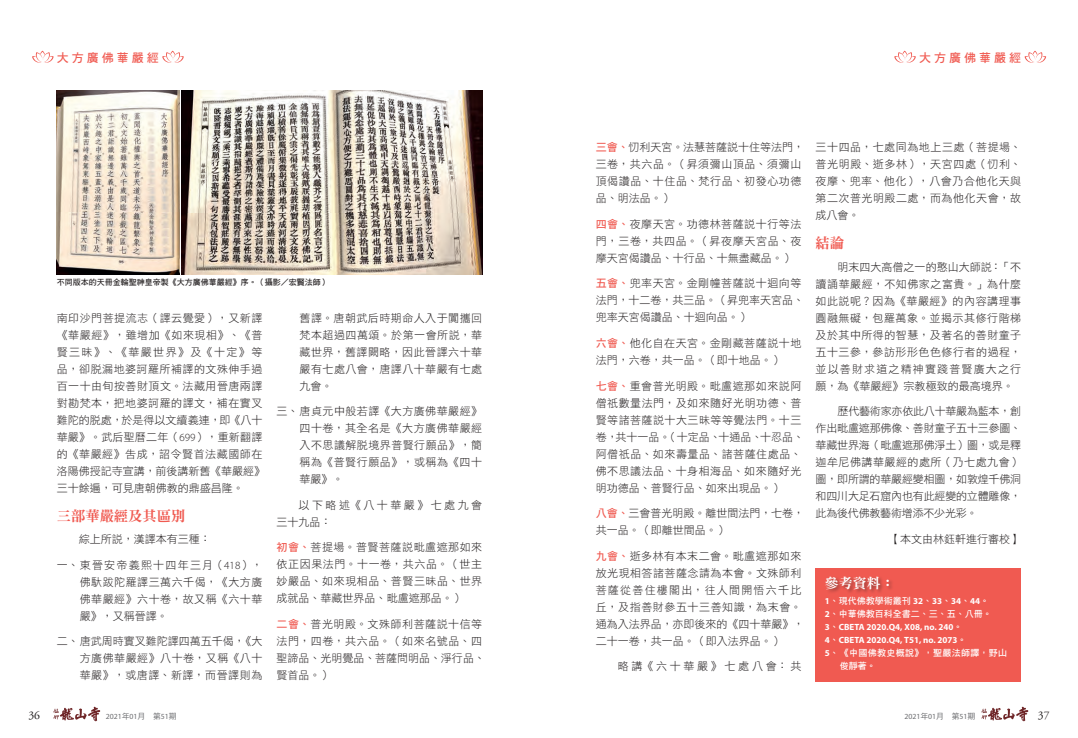
<style>
.page{position:relative;width:1078px;height:738px;background:#fff}
.page>*{position:absolute;margin:0;border:0;box-sizing:border-box;transform-origin:0 0}
.t1{font:14.3px "DF Ming Std W9";color:#f05a51}
.t2{font:13.9px "DF Ming Std W9";color:#fff}
.t3{font:12px "DF Hei Std W7";letter-spacing:.25em;color:#f05a51}
.t4{font:11.7px "Adobe Garamond LT";color:#231f20}
.t5{font:11px/17px "DF Hei Std W3";letter-spacing:.045em;color:#231f20;text-align:justify}
.t6{font:11px/17px "DF Hei Std W3";color:#231f20}
.t7{font:11px/17px "DF Hei Std W3";letter-spacing:.225em;color:#231f20}
.t8{font:11px "DF Hei Std W3";letter-spacing:.245em;color:#231f20}
.t9{font:700 9px/13px "Myriad Pro";color:#fff}
.t10{font:9px/13px "DF Hei Std W7";color:#fff}
.t11{font:9px/13px "DF Hei Std W7";letter-spacing:.04em;color:#fff}
.t12{font:8px "DF Hei Std W7";color:#231f20}
.t13{font:7.8px "Myriad Pro";color:#6c6d70}
.s1{font-family:"Myriad Pro";font-weight:300}
.s2{font-family:"DF Hei Std W7";color:#f05a51}
.s3{font-family:"Myriad Pro";font-weight:700}
.s4{font-family:"DF Hei Std W7";font-weight:400}
.s5{font-family:"DF Hei Std W5"}
</style>
<div class="page">
<svg style="left:53px;top:706px;width:47px;height:14px"></svg>
<svg style="left:981px;top:706px;width:47px;height:14px"></svg>
<svg style="left:32px;top:51px;width:22px;height:12px"></svg>
<svg style="left:894px;top:51px;width:21px;height:12px"></svg>
<svg style="left:162px;top:51px;width:22px;height:12px"></svg>
<svg style="left:1024px;top:51px;width:21px;height:12px"></svg>
<div style="left:815px;top:567px;width:205px;height:113px;background:#f05a51"></div>
<div style="left:824px;top:575px;width:69px;height:19px;background:#231f20;opacity:.44"></div>
<img style="left:56px;top:90px;width:426px;height:185px">
<p class="t3" style="left:57px;top:51px;width:103px">大方廣佛華嚴經</p>
<p class="t3" style="left:918px;top:51px;width:103px">大方廣佛華嚴經</p>
<p class="t12" style="left:57px;top:278px;width:273px">不同版本的天冊金輪聖神皇帝製《大方廣佛華嚴經》序。（攝影／宏賢法師）</p>
<p class="t5" style="left:57px;top:309px;width:210px;text-align:left">南印沙門菩提流志（譯云覺愛），又新譯《華嚴經》，雖增加《如來現相》、《普賢三昧》、《華嚴世界》及《十定》等品，卻脫漏地婆訶羅所補譯的文殊伸手過百一十由旬按善財頂文。法藏用晉唐兩譯對勘梵本，把地婆訶羅的譯文，補在實叉難陀的脫處，於是得以文續義連，即《八十華嚴》。武后聖曆二年（<span class="s1">699</span>），重新翻譯的《華嚴經》告成，詔令賢首法藏國師在洛陽佛授記寺宣講，前後講新舊《華嚴經》三十餘遍，可見唐朝佛教的鼎盛昌隆。</p>
<h1 class="t1" style="left:57px;top:507px;width:130px">三部華嚴經及其區別</h1>
<p class="t6" style="left:79px;top:530px;width:133px">綜上所說，漢譯本有三種：</p>
<p class="t5" style="left:80px;top:555px;width:184px;text-indent:-23px">一、東晉安帝義熙十四年三月（<span class="s1">418</span>），佛馱跋陀羅譯三萬六千偈，《大方廣佛華嚴經》六十卷，故又稱《六十華嚴》，又稱晉譯。</p>
<p class="t5" style="left:80px;top:632px;width:184px;text-indent:-23px">二、唐武周時實叉難陀譯四萬五千偈，《大方廣佛華嚴經》八十卷，又稱《八十華嚴》，或唐譯、新譯，而晉譯則為</p>
<p class="t5" style="left:299px;top:309px;width:184px">舊譯。唐朝武后時期命人入于闐攜回梵本超過四萬頌。於第一會所說，華藏世界，舊譯闕略，因此晉譯六十華嚴有七處八會，唐譯八十華嚴有七處九會。</p>
<p class="t5" style="left:299px;top:402px;width:184px;text-indent:-23px">三、唐貞元中般若譯《大方廣佛華嚴經》四十卷，其全名是《大方廣佛華嚴經入不思議解脫境界普賢行願品》，簡稱為《普賢行願品》，或稱為《四十華嚴》。</p>
<p class="t7" style="left:276px;top:496px;width:207px;text-indent:22px">以下略述《八十華嚴》七處九會三十九品：</p>
<p class="t5" style="left:276px;top:538px;width:207px"><span class="s2">初會、</span>菩提場。普賢菩薩說毗盧遮那如來依正因果法門。十一卷，共六品。（世主妙嚴品、如來現相品、普賢三昧品、世界成就品、華藏世界品、毗盧遮那品。）</p>
<p class="t5" style="left:276px;top:615px;width:210px;text-align:left"><span class="s2">二會、</span>普光明殿。文殊師利菩薩說十信等法門，四卷，共六品。（如來名號品、四聖諦品、光明覺品、菩薩問明品、淨行品、賢首品。）</p>
<p class="t5" style="left:595px;top:138px;width:210px;text-align:left"><span class="s2">三會、</span>忉利天宮。法慧菩薩說十住等法門，三卷，共六品。（昇須彌山頂品、須彌山頂偈讚品、十住品、梵行品、初發心功德品、明法品。）</p>
<p class="t5" style="left:595px;top:215px;width:207px"><span class="s2">四會、</span>夜摩天宮。功德林菩薩說十行等法門，三卷，共四品。（昇夜摩天宮品、夜摩天宮偈讚品、十行品、十無盡藏品。）</p>
<p class="t6" style="left:595px;top:274px;width:210px"><span class="s2">五會、</span>兜率天宮。金剛幢菩薩說十迴向等法門，十二卷，共三品。（昇兜率天宮品、兜率天宮偈讚品、十迴向品。）</p>
<p class="t5" style="left:595px;top:334px;width:207px"><span class="s2">六會、</span>他化自在天宮。金剛藏菩薩說十地法門，六卷，共一品。（即十地品。）</p>
<p class="t5" style="left:595px;top:376px;width:210px;text-align:left"><span class="s2">七會、</span>重會普光明殿。毗盧遮那如來說阿僧祇數量法門，及如來隨好光明功德、普賢等諸菩薩說十大三昧等等覺法門。十三卷，共十一品。（十定品、十通品、十忍品、阿僧祇品、如來壽量品、諸菩薩住處品、佛不思議法品、十身相海品、如來隨好光明功德品、普賢行品、如來出現品。）</p>
<p class="t6" style="left:595px;top:504px;width:210px"><span class="s2">八會、</span>三會普光明殿。離世間法門，七卷，共一品。（即離世間品。）</p>
<p class="t5" style="left:595px;top:546px;width:210px;text-align:left"><span class="s2">九會、</span>逝多林有本末二會。毗盧遮那如來放光現相答諸菩薩念請為本會。文殊師利菩薩從善住樓閣出，往人間開悟六千比丘，及指善財參五十三善知識，為末會。通為入法界品，亦即後來的《四十華嚴》，二十一卷，共一品。（即入法界品。）</p>
<p class="t8" style="left:617px;top:660px;width:185px">略講《六十華嚴》七處八會：共</p>
<p class="t5" style="left:815px;top:138px;width:207px">三十四品，七處同為地上三處（菩提場、普光明殿、逝多林），天宮四處（忉利、夜摩、兜率、他化），八會乃合他化天與第二次普光明殿二處，而為他化天會，故成八會。</p>
<h1 class="t1" style="left:815px;top:235px;width:30px">結論</h1>
<p class="t5" style="left:815px;top:258px;width:207px;text-indent:22px">明末四大高僧之一的憨山大師說：「不讀誦華嚴經，不知佛家之富貴。」為什麼如此說呢？因為《華嚴經》的內容講理事圓融無礙，包羅萬象。並揭示其修行階梯及於其中所得的智慧，及著名的善財童子五十三參，參訪形形色色修行者的過程，並以善財求道之精神實踐普賢廣大之行願，為《華嚴經》宗教極致的最高境界。</p>
<p class="t5" style="left:815px;top:402px;width:207px;text-indent:22px">歷代藝術家亦依此八十華嚴為藍本，創作出毗盧遮那佛像、善財童子五十三參圖、華藏世界海（毗盧遮那佛淨土）圖，或是釋迦牟尼佛講華嚴經的處所（乃七處九會）圖，即所謂的華嚴經變相圖，如敦煌千佛洞和四川大足石窟內也有此經變的立體雕像，此為後代佛教藝術增添不少光彩。</p>
<p class="t6" style="left:888px;top:529px;width:133px">【本文由林鈺軒進行審校】</p>
<p class="t2" style="left:824px;top:575px;width:71px">參考資料：</p>
<p class="t10" style="left:824px;top:593px;width:168px"><span class="s3">1</span>、現代佛教學術叢刊 <span class="s3">32</span>、<span class="s3">33</span>、<span class="s3">34</span>、<span class="s3">44</span>。<br><span class="s3">2</span>、中華佛教百科全書二、三、五、八冊。</p>
<p class="t9" style="left:824px;top:620px;width:143px">3<span class="s4">、</span>CBETA 2020.Q4, X08, no. 240<span class="s4">。<br></span>4<span class="s4">、</span>CBETA 2020.Q4, T51, no. 2073<span class="s4">。</span></p>
<p class="t11" style="left:839px;top:645px;width:169px;text-indent:-15px"><span class="s3">5</span>、《中國佛教史概說》，聖嚴法師譯，野山俊靜著。</p>
<p class="t4" style="left:28px;top:708px;width:13px">36</p>
<p class="t13" style="left:106px;top:711px;width:72px">2021<span class="s5">年</span>01<span class="s5">月　第</span>51<span class="s5">期</span></p>
<p class="t13" style="left:904px;top:711px;width:72px">2021<span class="s5">年</span>01<span class="s5">月　第</span>51<span class="s5">期</span></p>
<p class="t4" style="left:1037px;top:708px;width:13px">37</p>
</div>
